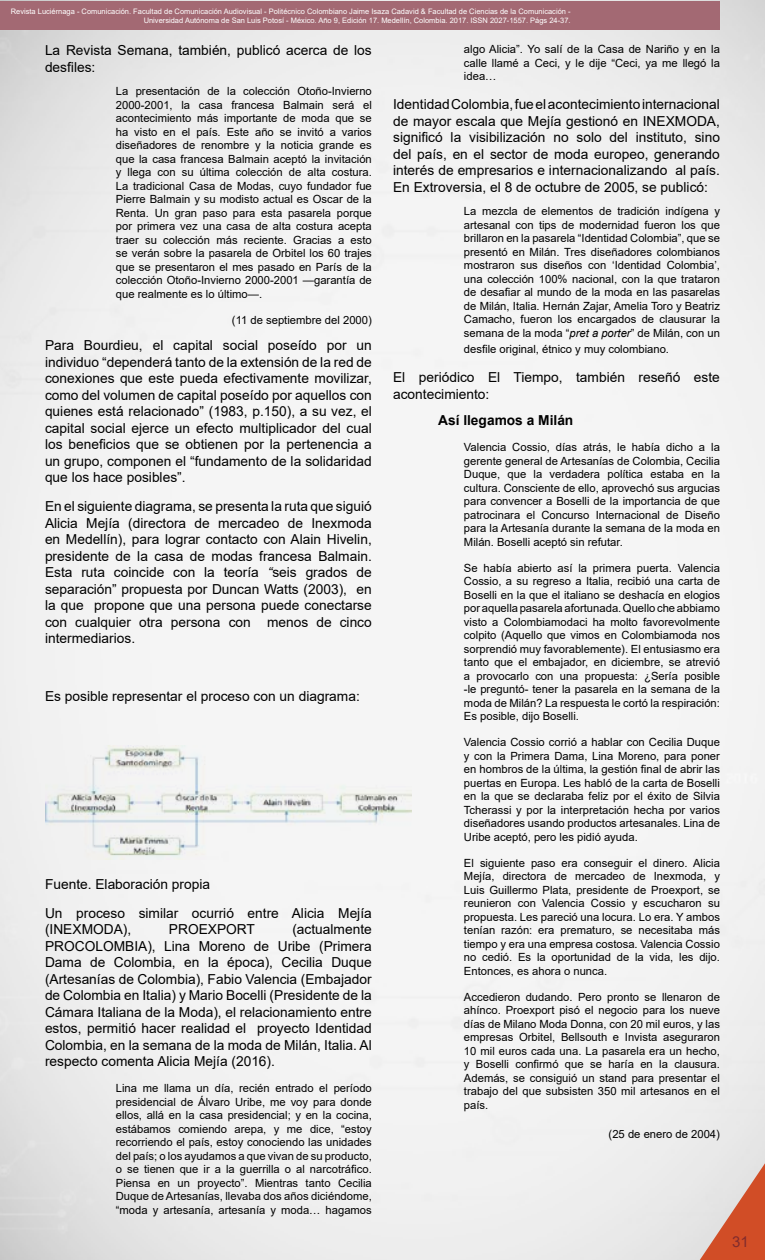
<style>
.page{position:relative;width:765px;height:1260px;background:#fff}
.page>*{position:absolute;margin:0;border:0;box-sizing:border-box;transform-origin:0 0}
.t1{font:15px "Arial";color:#812c2d}
.t2{font:13.75px/16.5px "Arial";color:#000;text-align:justify}
.t3{font:700 13.75px "Arial";color:#000}
.t4{font:11.25px/13.5px "Arial";color:#000;text-align:justify}
.t5{font:7.5px/9px "Arial";color:#fff;text-align:right}
.s1{font-style:italic}
</style>
<div class="page">
<img style="left:0;top:0;width:765px;height:1260px">
<div style="left:1px;top:1px;width:719px;height:28px;background:#a36973"></div>
<svg style="left:683px;top:1132px;width:82px;height:128px;background:#dfb8ac"></svg>
<img style="left:45px;top:745px;width:366px;height:115px">
<p class="t5" style="left:11px;top:6px;width:561px">Revista Luciérnaga - Comunicación. Facultad de Comunicación Audiovisual - Politécnico Colombiano Jaime Isaza Cadavid &amp; Facultad de Ciencias de la Comunicación -<br>Universidad Autónoma de San Luis Potosí - México. Año 9, Edición 17. Medellín, Colombia. 2017. ISSN 2027-1557. Págs 24-37.</p>
<p class="t2" style="left:45px;top:42px;width:328px">La Revista Semana, también, publicó acerca de los desfiles:</p>
<p class="t4" style="left:116px;top:84px;width:258px">La presentación de la colección Otoño-Invierno 2000-2001, la casa francesa Balmain será el acontecimiento más importante de moda que se ha visto en el país. Este año se invitó a varios diseñadores de renombre y la noticia grande es que la casa francesa Balmain aceptó la invitación y llega con su última colección de alta costura.<br>La tradicional Casa de Modas, cuyo fundador fue Pierre Balmain y su modisto actual es Oscar de la Renta. Un gran paso para esta pasarela porque por primera vez una casa de alta costura acepta traer su colección más reciente. Gracias a esto se verán sobre la pasarela de Orbitel los 60 trajes que se presentaron el mes pasado en París de la colección Otoño-Invierno 2000-2001 —garantía de que realmente es lo último—.</p>
<p class="t4" style="left:232px;top:313px;width:141px">(11 de septiembre del 2000)</p>
<p class="t2" style="left:45px;top:337px;width:328px">Para Bourdieu, el capital social poseído por un individuo “dependerá tanto de la extensión de la red de conexiones que este pueda efectivamente movilizar, como del volumen de capital poseído por aquellos con quienes está relacionado” (1983, p.150), a su vez, el capital social ejerce un efecto multiplicador del cual los beneficios que se obtienen por la pertenencia a un grupo, componen el “fundamento de la solidaridad que los hace posibles”.</p>
<p class="t2" style="left:45px;top:498px;width:328px">En el siguiente diagrama, se presenta la ruta que siguió Alicia Mejía (directora de mercadeo de Inexmoda en Medellín), para lograr contacto con Alain Hivelin, presidente de la casa de modas francesa Balmain.<br>Esta ruta coincide con la teoría <span class="s1">“</span>seis grados de separación” propuesta por Duncan Watts (2003), en la que propone que una persona puede conectarse con cualquier otra persona con menos de cinco intermediarios.</p>
<p class="t2" style="left:45px;top:688px;width:316px">Es posible representar el proceso con un diagrama:</p>
<p class="t2" style="left:45px;top:869px;width:328px;line-height:29px">Fuente. Elaboración propia<br>Un proceso similar ocurrió entre Alicia Mejía</p>
<p class="t2" style="left:45px;top:921px;width:88px">(INEXMODA),</p>
<p class="t2" style="left:169px;top:921px;width:88px">PROEXPORT</p>
<p class="t2" style="left:45px;top:921px;width:328px;text-indent:247px">(actualmente PROCOLOMBIA), Lina Moreno de Uribe (Primera Dama de Colombia, en la época), Cecilia Duque (Artesanías de Colombia), Fabio Valencia (Embajador de Colombia en Italia) y Mario Bocelli (Presidente de la Cámara Italiana de la Moda), el relacionamiento entre estos, permitió hacer realidad el proyecto Identidad Colombia, en la semana de la moda de Milán, Italia. Al respecto comenta Alicia Mejía (2016).</p>
<p class="t4" style="left:116px;top:1082px;width:258px">Lina me llama un día, recién entrado el período presidencial de Álvaro Uribe, me voy para donde ellos, allá en la casa presidencial; y en la cocina, estábamos comiendo arepa, y me dice, “estoy recorriendo el país, estoy conociendo las unidades del país; o los ayudamos a que vivan de su producto, o se tienen que ir a la guerrilla o al narcotráfico.<br>Piensa en un proyecto”. Mientras tanto Cecilia Duque de Artesanías, llevaba dos años diciéndome, “moda y artesanía, artesanía y moda… hagamos</p>
<p class="t4" style="left:464px;top:42px;width:258px">algo Alicia”. Yo salí de la Casa de Nariño y en la calle llamé a Ceci, y le dije “Ceci, ya me llegó la idea…</p>
<p class="t2" style="left:393px;top:96px;width:328px">Identidad Colombia, fue el acontecimiento internacional de mayor escala que Mejía gestionó en INEXMODA, significó la visibilización no solo del instituto, sino del país, en el sector de moda europeo, generando interés de empresarios e internacionalizando al país.<br>En Extroversia, el 8 de octubre de 2005, se publicó:</p>
<p class="t4" style="left:464px;top:204px;width:258px">La mezcla de elementos de tradición indígena y artesanal con tips de modernidad fueron los que brillaron en la pasarela “Identidad Colombia”, que se presentó en Milán. Tres diseñadores colombianos mostraron sus diseños con ‘Identidad Colombia’, una colección 100% nacional, con la que trataron de desafiar al mundo de la moda en las pasarelas de Milán, Italia. Hernán Zajar, Amelia Toro y Beatriz Camacho, fueron los encargados de clausurar la semana de la moda “<span class="s1">pret a porter</span>” de Milán, con un</p>
<p class="t4" style="left:464px;top:342px;width:207px">desfile original, étnico y muy colombiano.</p>
<p class="t2" style="left:393px;top:369px;width:328px">El periódico El Tiempo, también reseñó este acontecimiento:</p>
<p class="t3" style="left:438px;top:411px;width:137px">Así llegamos a Milán</p>
<p class="t4" style="left:464px;top:440px;width:257px">Valencia Cossio, días atrás, le había dicho a la gerente general de Artesanías de Colombia, Cecilia Duque, que la verdadera política estaba en la cultura. Consciente de ello, aprovechó sus argucias para convencer a Boselli de la importancia de que patrocinara el Concurso Internacional de Diseño para la Artesanía durante la semana de la moda en Milán. Boselli aceptó sin refutar.</p>
<p class="t4" style="left:464px;top:561px;width:257px">Se había abierto así la primera puerta. Valencia Cossio, a su regreso a Italia, recibió una carta de Boselli en la que el italiano se deshacía en elogios por aquella pasarela afortunada. Quello che abbiamo visto a Colombiamodaci ha molto favorevolmente colpito (Aquello que vimos en Colombiamoda nos sorprendió muy favorablemente). El entusiasmo era tanto que el embajador, en diciembre, se atrevió a provocarlo con una propuesta: ¿Sería posible -le preguntó- tener la pasarela en la semana de la moda de Milán? La respuesta le cortó la respiración:<br>Es posible, dijo Boselli.</p>
<p class="t4" style="left:464px;top:735px;width:258px">Valencia Cossio corrió a hablar con Cecilia Duque y con la Primera Dama, Lina Moreno, para poner en hombros de la última, la gestión final de abrir las puertas en Europa. Les habló de la carta de Boselli en la que se declaraba feliz por el éxito de Silvia Tcherassi y por la interpretación hecha por varios diseñadores usando productos artesanales. Lina de Uribe aceptó, pero les pidió ayuda.</p>
<p class="t4" style="left:464px;top:856px;width:258px">El siguiente paso era conseguir el dinero. Alicia Mejía, directora de mercadeo de Inexmoda, y Luis Guillermo Plata, presidente de Proexport, se reunieron con Valencia Cossio y escucharon su propuesta. Les pareció una locura. Lo era. Y ambos tenían razón: era prematuro, se necesitaba más tiempo y era una empresa costosa. Valencia Cossio no cedió. Es la oportunidad de la vida, les dijo.<br>Entonces, es ahora o nunca.</p>
<p class="t4" style="left:464px;top:990px;width:258px">Accedieron dudando. Pero pronto se llenaron de ahínco. Proexport pisó el negocio para los nueve días de Milano Moda Donna, con 20 mil euros, y las empresas Orbitel, Bellsouth e Invista aseguraron 10 mil euros cada una. La pasarela era un hecho, y Boselli confirmó que se haría en la clausura.<br>Además, se consiguió un stand para presentar el trabajo del que subsisten 350 mil artesanos en el país.</p>
<p class="t4" style="left:609px;top:1127px;width:113px">(25 de enero de 2004)</p>
<h1 class="t1" style="left:732px;top:1231px;width:18px">31</h1>
</div>
